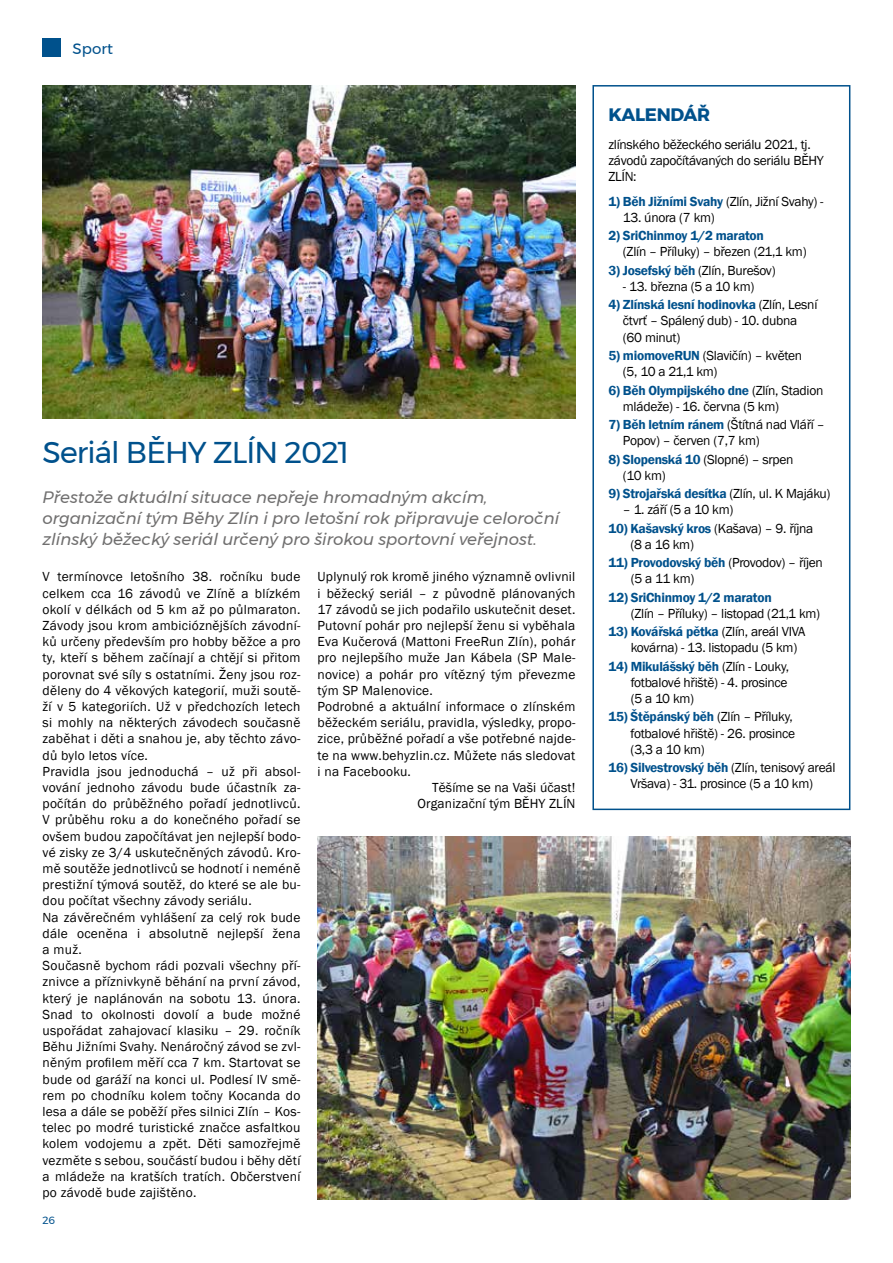
<style>
.page{position:relative;width:893px;height:1263px;background:#fff}
.page>*{position:absolute;margin:0;border:0;box-sizing:border-box;transform-origin:0 0}
.t1{font:30px "Montserrat";letter-spacing:-.03em;color:#00518c}
.t2{font:700 18px "Montserrat";letter-spacing:-.02em;color:#00518c}
.t3{font:italic 16.5px/21px "Montserrat";color:#706f6f}
.t4{font:15px "Montserrat";color:#00518c}
.t5{font:13.5px/16.2px "MMZ text Book Regular";letter-spacing:.02em;color:#000}
.t6{font:13.5px/16.2px "MMZ text Book Regular";letter-spacing:-.02em;color:#000}
.t7{font:13.5px "MMZ text Book Bold";letter-spacing:-.02em;color:#00518c}
.t8{font:10.5px "Montserrat";color:#00518c}
.s1{font-family:"MMZ text Book Bold";color:#00518c}
.s2{font-family:"MMZ text Book Regular";color:#000}
</style>
<div class="page">
<svg style="left:43px;top:38px;width:18px;height:19px"></svg>
<img style="left:317px;top:836px;width:533px;height:363px">
<img style="left:43px;top:85px;width:532px;height:333px">
<div style="left:592px;top:85px;width:258px;height:725px;border:2px solid #00518c"></div>
<p class="t4" style="left:73px;top:37px;width:42px">Sport</p>
<h1 class="t1" style="left:43px;top:429px;width:308px">Seriál BĚHY ZLÍN 2021</h1>
<p class="t3" style="left:43px;top:486px;width:518px">Přestože aktuální situace nepřeje hromadným akcím, organizační tým Běhy Zlín i pro letošní rok připravuje celoroční zlínský běžecký seriál určený pro širokou sportovní veřejnost.</p>
<p class="t5" style="left:42px;top:569px;width:260px">V termínovce letošního 38. ročníku bude celkem cca 16 závodů ve Zlíně a blízkém okolí v délkách od 5 km až po půlmaraton.<br>Závody jsou krom ambicióznějších závodní&shy;ků určeny především pro hobby běžce a pro ty, kteří s během začínají a chtějí si přitom porovnat své síly s ostatními. Ženy jsou roz&shy;děleny do 4 věkových kategorií, muži soutě&shy;ží v 5 kategoriích. Už v předchozích letech si mohly na některých závodech současně zaběhat i děti a snahou je, aby těchto závo&shy;dů bylo letos více.<br>Pravidla jsou jednoduchá – už při absol&shy;vování jednoho závodu bude účastník za&shy;počítán do průběžného pořadí jednotlivců.<br>V průběhu roku a do konečného pořadí se ovšem budou započítávat jen nejlepší bodo&shy;vé zisky ze 3/4 uskutečněných závodů. Kro&shy;mě soutěže jednotlivců se hodnotí i neméně prestižní týmová soutěž, do které se ale bu&shy;dou počítat všechny závody seriálu.<br>Na závěrečném vyhlášení za celý rok bude dále oceněna i absolutně nejlepší žena a muž.<br>Současně bychom rádi pozvali všechny pří&shy;znivce a příznivkyně běhání na první závod, který je naplánován na sobotu 13. února.<br>Snad to okolnosti dovolí a bude možné uspořádat zahajovací klasiku – 29. ročník Běhu Jižními Svahy. Nenáročný závod se zvl&shy;něným profilem měří cca 7 km. Startovat se bude od garáží na konci ul. Podlesí IV smě&shy;rem po chodníku kolem točny Kocanda do lesa a dále se poběží přes silnici Zlín – Kos&shy;telec po modré turistické značce asfaltkou kolem vodojemu a zpět. Děti samozřejmě vezměte s sebou, součástí budou i běhy dětí a mládeže na kratších tratích. Občerstvení po závodě bude zajištěno.</p>
<p class="t5" style="left:317px;top:569px;width:259px">Uplynulý rok kromě jiného významně ovlivnil</p>
<p class="t5" style="left:317px;top:585px;width:259px">i běžecký seriál – z původně plánovaných</p>
<p class="t5" style="left:317px;top:601px;width:259px">17 závodů se jich podařilo uskutečnit deset.</p>
<p class="t5" style="left:317px;top:618px;width:259px">Putovní pohár pro nejlepší ženu si vyběhala</p>
<p class="t5" style="left:317px;top:634px;width:259px">Eva Kučerová (Mattoni FreeRun Zlín), pohár</p>
<p class="t5" style="left:317px;top:650px;width:259px">pro nejlepšího muže Jan Kábela (SP Male-</p>
<p class="t5" style="left:317px;top:666px;width:259px">novice) a pohár pro vítězný tým převezme</p>
<p class="t5" style="left:317px;top:682px;width:117px">tým SP Malenovice.</p>
<p class="t5" style="left:317px;top:699px;width:259px">Podrobné a aktuální informace o zlínském</p>
<p class="t5" style="left:317px;top:715px;width:259px">běžeckém seriálu, pravidla, výsledky, propo-</p>
<p class="t5" style="left:317px;top:731px;width:259px">zice, průběžné pořadí a vše potřebné najde-</p>
<p class="t5" style="left:317px;top:747px;width:259px">te na www.behyzlin.cz. Můžete nás sledovat</p>
<p class="t5" style="left:317px;top:763px;width:95px">i na Facebooku.</p>
<p class="t5" style="left:432px;top:780px;width:145px">Těšíme se na Vaši účast!</p>
<p class="t5" style="left:418px;top:796px;width:159px">Organizační tým BĚHY ZLÍN</p>
<p class="t8" style="left:43px;top:1212px;width:14px">26</p>
<h2 class="t2" style="left:608px;top:100px;width:103px">KALENDÁŘ</h2>
<p class="t6" style="left:608px;top:136px;width:217px">zlínského běžeckého seriálu 2021, tj. závodů započítávaných do seriálu BĚHY<br>ZLÍN:</p>
<p class="t6" style="left:608px;top:193px;width:217px"><span class="s1">1) Běh Jižními Svahy</span> (Zlín, Jižní Svahy) -</p>
<p class="t6" style="left:623px;top:210px;width:93px">13. února (7 km)</p>
<p class="t7" style="left:608px;top:227px;width:157px">2) SriChinmoy 1/2 maraton</p>
<p class="t6" style="left:623px;top:244px;width:185px">(Zlín – Příluky) – březen (21,1 km)</p>
<p class="t6" style="left:608px;top:262px;width:169px"><span class="s1">3) Josefský běh</span> (Zlín, Burešov)</p>
<p class="t6" style="left:623px;top:279px;width:133px">- 13. března (5 a 10 km)</p>
<p class="t7" style="left:608px;top:296px;width:210px">4) Zlínská lesní hodinovka <span class="s2">(Zlín, Lesní</span></p>
<p class="t6" style="left:623px;top:313px;width:176px">čtvrť – Spálený dub) - 10. dubna (60 minut)</p>
<p class="t6" style="left:623px;top:348px;width:181px;text-indent:-14px"><span class="s1">5) miomoveRUN</span> (Slavičín) – květen (5, 10 a 21,1 km)</p>
<p class="t7" style="left:608px;top:382px;width:216px">6) Běh Olympijského dne <span class="s2">(Zlín, Stadion</span></p>
<p class="t6" style="left:623px;top:398px;width:158px">mládeže) - 16. června (5 km)</p>
<p class="t7" style="left:608px;top:416px;width:218px">7) Běh letním ránem <span class="s2">(Štítná nad Vláří –</span></p>
<p class="t6" style="left:623px;top:433px;width:138px">Popov) – červen (7,7 km)</p>
<p class="t6" style="left:623px;top:451px;width:172px;text-indent:-14px"><span class="s1">8) Slopenská 10</span> (Slopné) – srpen (10 km)</p>
<p class="t7" style="left:608px;top:485px;width:224px">9) Strojařská desítka <span class="s2">(Zlín, ul. K Majáku)</span></p>
<p class="t5" style="left:623px;top:502px;width:112px">– 1. září (5 a 10 km)</p>
<p class="t6" style="left:630px;top:520px;width:184px;text-indent:-22px"><span class="s1">10) Kašavský kros</span> (Kašava) – 9. října (8 a 16 km)</p>
<p class="t7" style="left:608px;top:554px;width:216px">11) Provodovský běh <span class="s2">(Provodov) – říjen</span></p>
<p class="t5" style="left:631px;top:571px;width:65px">(5 a 11 km)</p>
<p class="t7" style="left:608px;top:589px;width:165px">12) SriChinmoy 1/2 maraton</p>
<p class="t6" style="left:631px;top:605px;width:191px">(Zlín – Příluky) – listopad (21,1 km)</p>
<p class="t7" style="left:608px;top:623px;width:199px">13) Kovářská pětka <span class="s2">(Zlín, areál VIVA</span></p>
<p class="t6" style="left:631px;top:640px;width:168px">kovárna) - 13. listopadu (5 km)</p>
<p class="t7" style="left:608px;top:658px;width:182px">14) Mikulášský běh <span class="s2">(Zlín - Louky,</span></p>
<p class="t6" style="left:631px;top:675px;width:158px">fotbalové hřiště) - 4. prosince (5 a 10 km)</p>
<p class="t7" style="left:608px;top:709px;width:186px">15) Štěpánský běh <span class="s2">(Zlín – Příluky,</span></p>
<p class="t6" style="left:631px;top:725px;width:166px">fotbalové hřiště) - 26. prosince (3,3 a 10 km)</p>
<p class="t7" style="left:608px;top:759px;width:228px">16) Silvestrovský běh <span class="s2">(Zlín, tenisový areál</span></p>
<p class="t6" style="left:630px;top:776px;width:184px">Vršava) - 31. prosince (5 a 10 km)</p>
</div>
